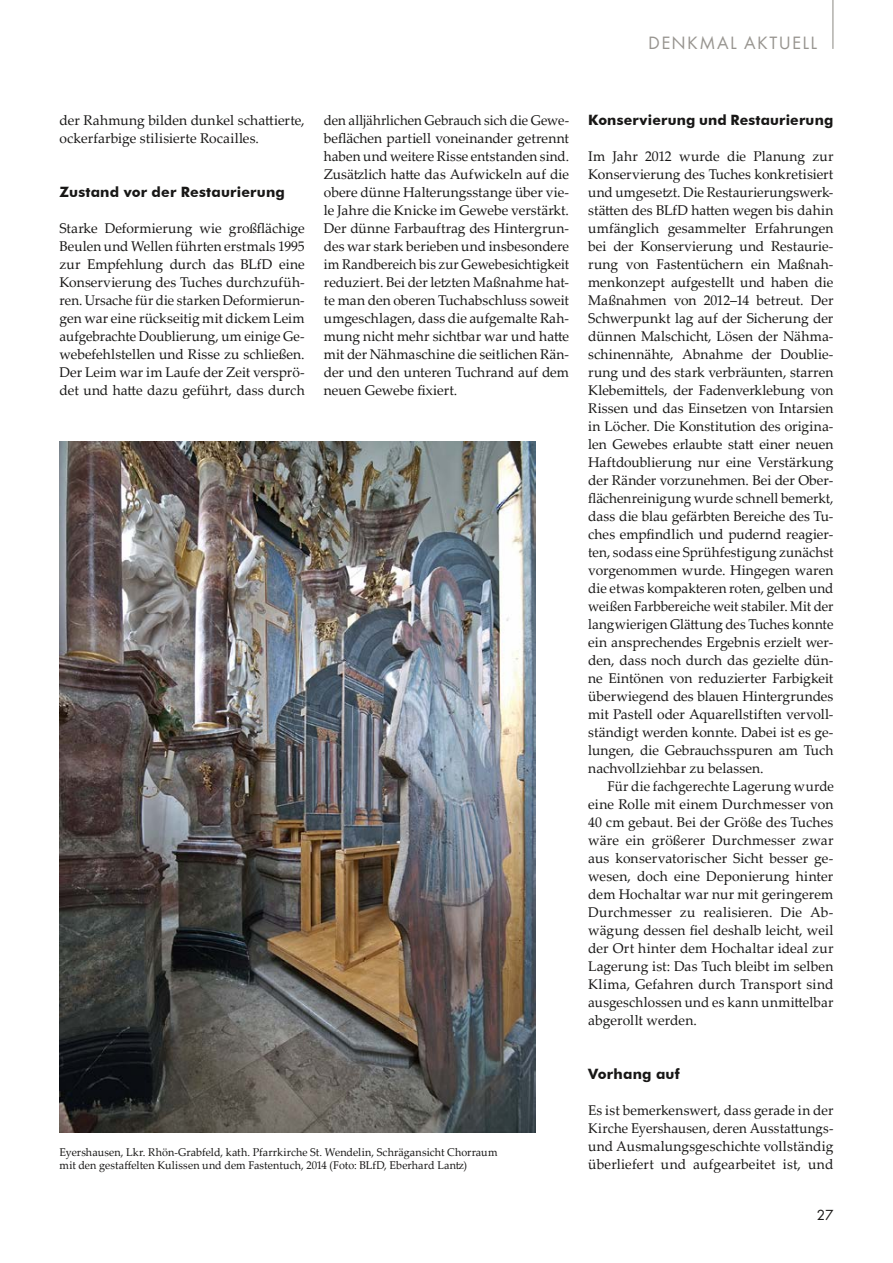
<style>
.page{position:relative;width:893px;height:1263px;background:#fff}
.page>*{position:absolute;margin:0;border:0;box-sizing:border-box;transform-origin:0 0}
.t1{font:16.5px "Futura ND Book";letter-spacing:.08em;color:#989590}
.t2{font:700 14.25px "Futura BT";letter-spacing:.015em;color:#181716}
.t3{font:14.1px/18px "Palatino Linotype";letter-spacing:.005em;color:#181716;text-align:justify}
.t4{font:14.1px/18px "Palatino Linotype";letter-spacing:.005em;color:#181716;text-align:justify;scale:.95 1}
.t5{font:14.1px/18px "Palatino Linotype";letter-spacing:.005em;color:#181716;text-align:justify;scale:.96 1}
.t6{font:13.5px "Futura ND Book";color:#181716}
.t7{font:11.25px/13.5px "Palatino Linotype";letter-spacing:.005em;color:#181716;scale:.96 1}
</style>
<div class="page">
<hr style="left:832px;top:0;width:1px;height:49px;background:#989590">
<img style="left:60px;top:442px;width:476px;height:691px">
<p class="t1" style="left:648px;top:32px;width:170px">DENKMAL AKTUELL</p>
<p class="t4" style="left:324px;top:111px;width:260px">den alljährlichen Gebrauch sich die Gewe&shy;beflächen partiell voneinander getrennt haben und weitere Risse entstanden sind.<br>Zusätzlich hatte das Aufwickeln auf die obere dünne Halterungsstange über vie&shy;le Jahre die Knicke im Gewebe verstärkt.<br>Der dünne Farbauftrag des Hintergrun&shy;des war stark berieben und insbesondere im Randbereich bis zur Gewebesichtigkeit reduziert. Bei der letzten Maßnahme hat&shy;te man den oberen Tuchabschluss soweit umgeschlagen, dass die aufgemalte Rah&shy;mung nicht mehr sichtbar war und hatte mit der Nähmaschine die seitlichen Rän&shy;der und den unteren Tuchrand auf dem neuen Gewebe fixiert.</p>
<p class="t2" style="left:588px;top:112px;width:247px">Konservierung und Restaurierung</p>
<p class="t3" style="left:60px;top:111px;width:247px">der Rahmung bilden dunkel schattierte, ockerfarbige stilisierte Rocailles.</p>
<p class="t2" style="left:60px;top:184px;width:227px">Zustand vor der Restaurierung</p>
<p class="t3" style="left:60px;top:219px;width:247px">Starke Deformierung wie großflächige Beulen und Wellen führten erstmals 1995 zur Empfehlung durch das BLfD eine Konservierung des Tuches durchzufüh&shy;ren. Ursache für die starken Deformierun&shy;gen war eine rückseitig mit dickem Leim aufgebrachte Doublierung, um einige Ge&shy;webefehlstellen und Risse zu schließen.<br>Der Leim war im Laufe der Zeit versprö&shy;det und hatte dazu geführt, dass durch</p>
<p class="t3" style="left:588px;top:147px;width:247px">Im Jahr 2012 wurde die Planung zur Konservierung des Tuches konkretisiert und umgesetzt. Die Restaurierungswerk&shy;stätten des BLfD hatten wegen bis dahin umfänglich gesammelter Erfahrungen bei der Konservierung und Restaurie&shy;rung von Fastentüchern ein Maßnah&shy;menkonzept aufgestellt und haben die Maßnahmen von 2012–14 betreut. Der Schwerpunkt lag auf der Sicherung der dünnen Malschicht, Lösen der Nähma&shy;schinennähte, Abnahme der Doublie&shy;rung und des stark verbräunten, starren Klebemittels, der Fadenverklebung von Rissen und das Einsetzen von Intarsien in Löcher. Die Konstitution des origina&shy;len Gewebes erlaubte statt einer neuen Haftdoublierung nur eine Verstärkung der Ränder vorzunehmen. Bei der Ober&shy;flächenreinigung wurde schnell bemerkt, dass die blau gefärbten Bereiche des Tu&shy;ches empfindlich und pudernd reagier&shy;ten, sodass eine Sprühfestigung zunächst vorgenommen wurde. Hingegen waren die etwas kompakteren roten, gelben und weißen Farbbereiche weit stabiler. Mit der langwierigen Glättung des Tuches konnte ein ansprechendes Ergebnis erzielt wer&shy;den, dass noch durch das gezielte dün&shy;ne Eintönen von reduzierter Farbigkeit überwiegend des blauen Hintergrundes mit Pastell oder Aquarellstiften vervoll&shy;ständigt werden konnte. Dabei ist es ge&shy;lungen, die Gebrauchsspuren am Tuch nachvollziehbar zu belassen.</p>
<p class="t5" style="left:588px;top:777px;width:258px;text-indent:19px">Für die fachgerechte Lagerung wurde eine Rolle mit einem Durchmesser von 40 cm gebaut. Bei der Größe des Tuches wäre ein größerer Durchmesser zwar aus konservatorischer Sicht besser ge&shy;wesen, doch eine Deponierung hinter dem Hochaltar war nur mit geringerem Durchmesser zu realisieren. Die Ab&shy;wägung dessen fiel deshalb leicht, weil der Ort hinter dem Hochaltar ideal zur Lagerung ist: Das Tuch bleibt im selben Klima, Gefahren durch Transport sind ausgeschlossen und es kann unmittelbar abgerollt werden.</p>
<p class="t2" style="left:588px;top:1066px;width:93px">Vorhang auf</p>
<p class="t3" style="left:588px;top:1101px;width:247px">Es ist bemerkenswert, dass gerade in der Kirche Eyershausen, deren Ausstattungs&shy;und Ausmalungsgeschichte vollständig überliefert und aufgearbeitet ist, und</p>
<p class="t7" style="left:60px;top:1145px;width:458px">Eyershausen, Lkr. Rhön-Grabfeld, kath. Pfarrkirche St. Wendelin, Schrägansicht Chorraum mit den gestaffelten Kulissen und dem Fastentuch, 2014 (Foto: BLfD, Eberhard Lantz)</p>
<p class="t6" style="left:817px;top:1207px;width:18px">27</p>
</div>
